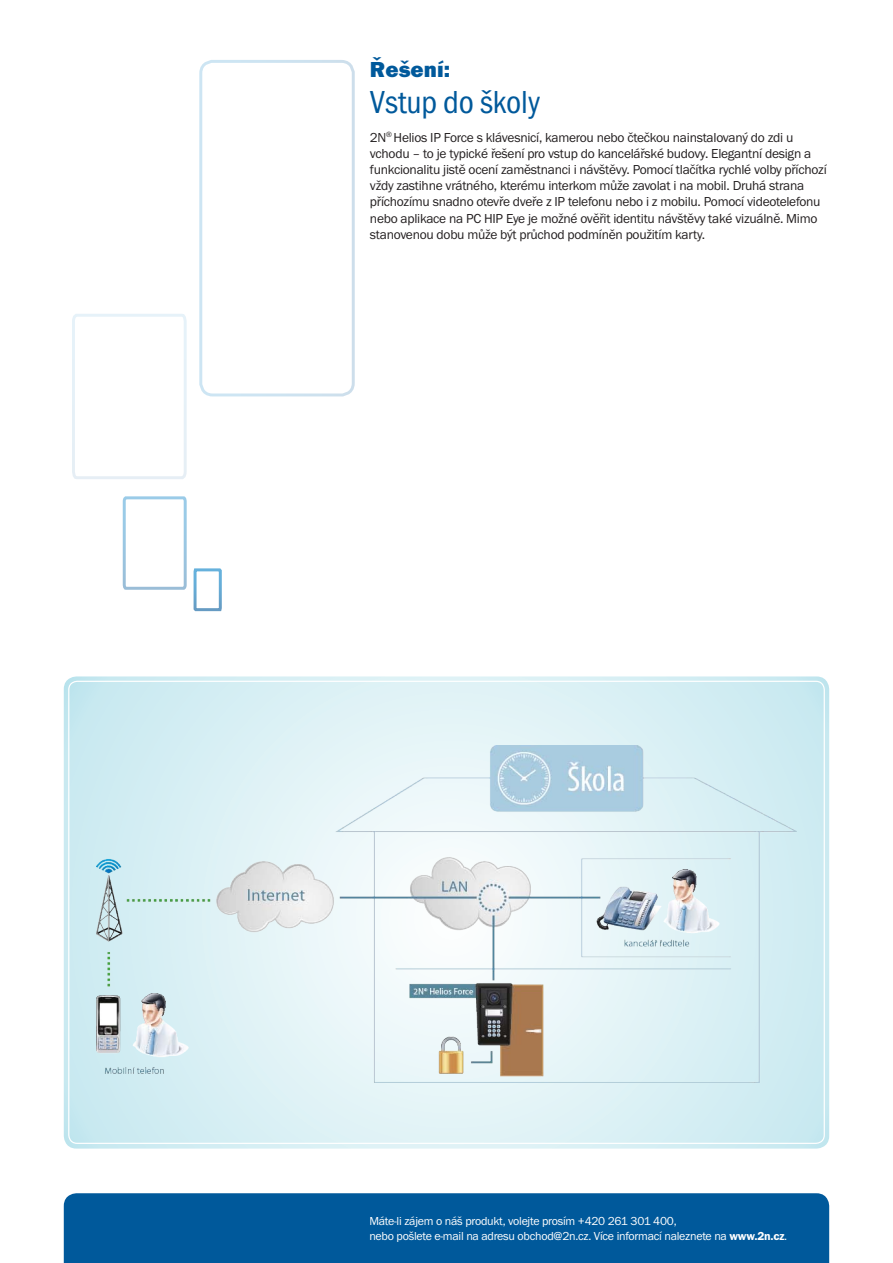
<style>
.page{position:relative;width:893px;height:1263px;background:#fff}
.page>*{position:absolute;margin:0;border:0;box-sizing:border-box;transform-origin:0 0}
.t1{font:condensed 33px "Franklin Got Itc TEE";letter-spacing:-.005em;color:#00599b}
.t2{font:22.5px "Franklin Got Itc TEE Heav";color:#00599b}
.t3{font:13.5px/16.2px "Franklin Got Itc TEE";letter-spacing:-.02em;color:#231f20}
.t4{font:12px/14.4px "Franklin Got Itc TEE";letter-spacing:-.02em;color:#fff}
.s1{font-weight:600}
</style>
<div class="page">
<svg style="left:64px;top:676px;width:765px;height:472px;background:#d6eef3"></svg>
<div style="left:64px;top:1193px;width:765px;height:70px;background:#00599b"></div>
<div style="left:199px;top:60px;width:156px;height:336px;border:3px solid #fff;border-radius:12px"></div>
<svg style="left:72px;top:314px;width:115px;height:165px"></svg>
<svg style="left:122px;top:496px;width:100px;height:116px"></svg>
<img style="left:97px;top:745px;width:699px;height:338px">
<p class="t2" style="left:370px;top:56px;width:82px">Řešení:</p>
<p class="t1" style="left:370px;top:83px;width:172px">Vstup do školy</p>
<p class="t3" style="left:370px;top:129px;width:458px">2N<sup>®</sup> Helios IP Force s klávesnicí, kamerou nebo čtečkou nainstalovaný do zdi u vchodu – to je typické řešení pro vstup do kancelářské budovy. Elegantní design a funkcionalitu jistě ocení zaměstnanci i návštěvy. Pomocí tlačítka rychlé volby příchozí vždy zastihne vrátného, kterému interkom může zavolat i na mobil. Druhá strana příchozímu snadno otevře dveře z IP telefonu nebo i z mobilu. Pomocí videotelefonu nebo aplikace na PC HIP Eye je možné ověřit identitu návštěvy také vizuálně. Mimo stanovenou dobu může být průchod podmíněn použitím karty.</p>
<p class="t4" style="left:369px;top:1214px;width:419px">Máte-li zájem o náš produkt, volejte prosím +420 261 301 400,<br>nebo pošlete e-mail na adresu obchod@2n.cz. Více informací naleznete na <span class="s1">www.2n.cz</span>.</p>
</div>
